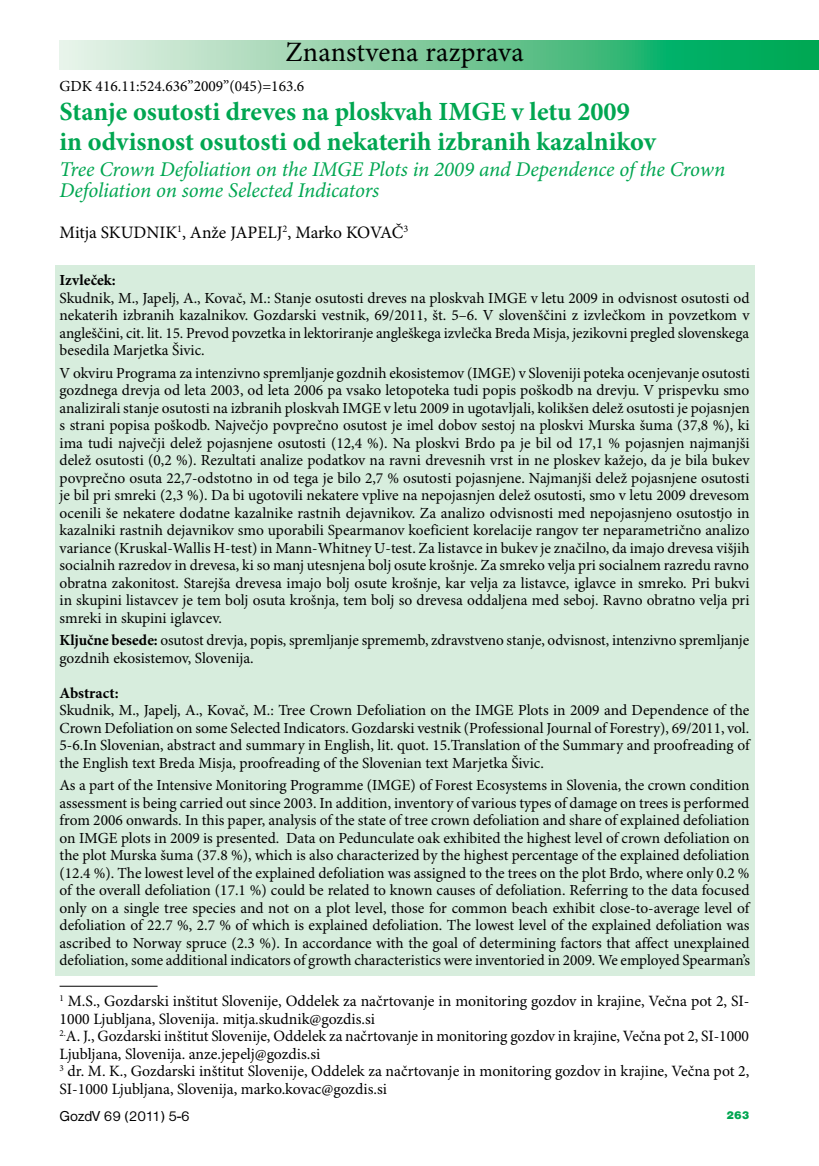
<style>
.page{position:relative;width:819px;height:1166px;background:#fff}
.page>*{position:absolute;margin:0;border:0;box-sizing:border-box;transform-origin:0 0}
.t1{font:28px "Minion Pro";letter-spacing:.01em;color:#000}
.t2{font:700 26.25px/29.8px "Minion Pro";letter-spacing:-.005em;color:#00a651}
.t3{font:italic 21px/21px "Minion Pro";letter-spacing:-.005em;color:#00a651}
.t4{font:17.5px "Minion Pro";letter-spacing:-.005em;color:#000}
.t5{font:15.75px/17.5px "Minion Pro";letter-spacing:-.005em;color:#000}
.t6{font:15.4px/17.5px "Minion Pro";letter-spacing:-.005em;color:#000;text-align:justify}
.t7{font:700 15.4px "Minion Pro";letter-spacing:.005em;color:#000}
.t8{font:14.88px "Nimbus San DEE";color:#000}
.t9{font:11.38px "Nimbus San DEE Blac";color:#00a651}
.s1{font-weight:700}
</style>
<div class="page">
<svg style="left:60px;top:40px;width:759px;height:29px;background:#70c999"></svg>
<div style="left:55px;top:265px;width:699px;height:711px;background:#d7eddd"></div>
<hr style="left:60px;top:986px;width:97px;height:1px;background:#000">
<h1 class="t1" style="left:285px;top:35px;width:240px">Znanstvena razprava</h1>
<p class="t6" style="left:60px;top:78px;width:246px">GDK 416.11:524.636”2009”(045)=163.6</p>
<h2 class="t2" style="left:60px;top:98px;width:598px">Stanje osutosti dreves na ploskvah IMGE v letu 2009 in odvisnost osutosti od nekaterih izbranih kazalnikov</h2>
<h3 class="t3" style="left:60px;top:160px;width:667px">Tree Crown Defoliation on the IMGE Plots in 2009 and Dependence of the Crown<br>Defoliation on some Selected Indicators</h3>
<p class="t4" style="left:60px;top:222px;width:350px">Mitja SKUDNIK<sup>1</sup>, Anže JAPELJ<sup>2</sup>, Marko KOVAČ<sup>3</sup></p>
<p class="t7" style="left:60px;top:271px;width:58px">Izvleček:</p>
<p class="t6" style="left:60px;top:290px;width:691px">Skudnik, M., Japelj, A., Kovač, M.: Stanje osutosti dreves na ploskvah IMGE v letu 2009 in odvisnost osutosti od nekaterih izbranih kazalnikov. Gozdarski vestnik, 69/2011, št. 5–6. V slovenščini z izvlečkom in povzetkom v angleščini, cit. lit. 15. Prevod povzetka in lektoriranje angleškega izvlečka Breda Misja, jezikovni pregled slovenskega besedila Marjetka Šivic.</p>
<p class="t6" style="left:60px;top:365px;width:692px">V okviru Programa za intenzivno spremljanje gozdnih ekosistemov (IMGE) v Sloveniji poteka ocenjevanje osutosti gozdnega drevja od leta 2003, od leta 2006 pa vsako letopoteka tudi popis poškodb na drevju. V prispevku smo analizirali stanje osutosti na izbranih ploskvah IMGE v letu 2009 in ugotavljali, kolikšen delež osutosti je pojasnjen s strani popisa poškodb. Največjo povprečno osutost je imel dobov sestoj na ploskvi Murska šuma (37,8 %), ki ima tudi največji delež pojasnjene osutosti (12,4 %). Na ploskvi Brdo pa je bil od 17,1 % pojasnjen najmanjši delež osutosti (0,2 %). Rezultati analize podatkov na ravni drevesnih vrst in ne ploskev kažejo, da je bila bukev povprečno osuta 22,7-odstotno in od tega je bilo 2,7 % osutosti pojasnjene. Najmanjši delež pojasnjene osutosti je bil pri smreki (2,3 %). Da bi ugotovili nekatere vplive na nepojasnjen delež osutosti, smo v letu 2009 drevesom ocenili še nekatere dodatne kazalnike rastnih dejavnikov. Za analizo odvisnosti med nepojasnjeno osutostjo in kazalniki rastnih dejavnikov smo uporabili Spearmanov koeficient korelacije rangov ter neparametrično analizo variance (Kruskal-Wallis H-test) in Mann-Whitney U-test. Za listavce in bukev je značilno, da imajo drevesa višjih socialnih razredov in drevesa, ki so manj utesnjena bolj osute krošnje. Za smreko velja pri socialnem razredu ravno obratna zakonitost. Starejša drevesa imajo bolj osute krošnje, kar velja za listavce, iglavce in smreko. Pri bukvi in skupini listavcev je tem bolj osuta krošnja, tem bolj so drevesa oddaljena med seboj. Ravno obratno velja pri smreki in skupini iglavcev.</p>
<p class="t6" style="left:60px;top:632px;width:691px"><span class="s1">Ključne besede:</span> osutost drevja, popis, spremljanje sprememb, zdravstveno stanje, odvisnost, intenzivno spremljanje gozdnih ekosistemov, Slovenija.</p>
<p class="t7" style="left:60px;top:683px;width:60px">Abstract:</p>
<p class="t6" style="left:60px;top:702px;width:691px">Skudnik, M., Japelj, A., Kovač, M.: Tree Crown Defoliation on the IMGE Plots in 2009 and Dependence of the Crown Defoliation on some Selected Indicators. Gozdarski vestnik (Professional Journal of Forestry), 69/2011, vol.<br>5-6.In Slovenian, abstract and summary in English, lit. quot. 15.Translation of the Summary and proofreading of the English text Breda Misja, proofreading of the Slovenian text Marjetka Šivic.</p>
<p class="t6" style="left:60px;top:777px;width:691px">As a part of the Intensive Monitoring Programme (IMGE) of Forest Ecosystems in Slovenia, the crown condition assessment is being carried out since 2003. In addition, inventory of various types of damage on trees is performed from 2006 onwards. In this paper, analysis of the state of tree crown defoliation and share of explained defoliation on IMGE plots in 2009 is presented. Data on Pedunculate oak exhibited the highest level of crown defoliation on the plot Murska šuma (37.8 %), which is also characterized by the highest percentage of the explained defoliation (12.4 %). The lowest level of the explained defoliation was assigned to the trees on the plot Brdo, where only 0.2 % of the overall defoliation (17.1 %) could be related to known causes of defoliation. Referring to the data focused only on a single tree species and not on a plot level, those for common beach exhibit close-to-average level of defoliation of 22.7 %, 2.7 % of which is explained defoliation. The lowest level of the explained defoliation was ascribed to Norway spruce (2.3 %). In accordance with the goal of determining factors that affect unexplained defoliation, some additional indicators of growth characteristics were inventoried in 2009. We employed Spearman’s</p>
<p class="t5" style="left:60px;top:993px;width:691px"><sup>1</sup> M.S., Gozdarski inštitut Slovenije, Oddelek za načrtovanje in monitoring gozdov in krajine, Večna pot 2, SI-1000 Ljubljana, Slovenija. mitja.skudnik@gozdis.si<br><sup>2.</sup>A. J., Gozdarski inštitut Slovenije, Oddelek za načrtovanje in monitoring gozdov in krajine, Večna pot 2, SI-1000<br>Ljubljana, Slovenija. anze.jepelj@gozdis.si<br><sup>3</sup> dr. M. K., Gozdarski inštitut Slovenije, Oddelek za načrtovanje in monitoring gozdov in krajine, Večna pot 2, SI-1000 Ljubljana, Slovenija, marko.kovac@gozdis.si</p>
<p class="t8" style="left:60px;top:1108px;width:132px">GozdV 69 (2011) 5-6</p>
<p class="t9" style="left:726px;top:1108px;width:25px">263</p>
</div>
